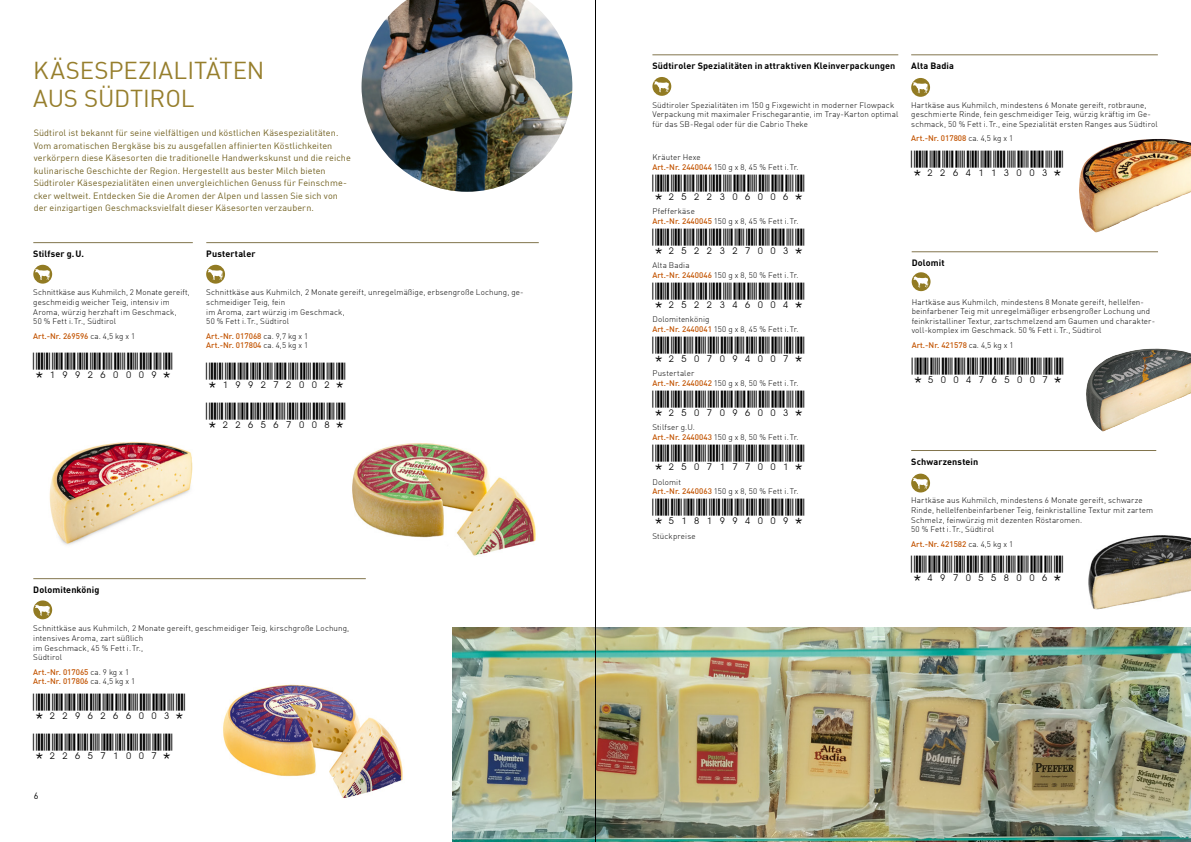
<style>
.page{position:relative;width:1191px;height:842px;background:#fff}
.page>*{position:absolute;margin:0;border:0;box-sizing:border-box;transform-origin:0 0}
.t1{font:24px/28.8px "DIN Offc";letter-spacing:-.005em;color:#967e2c}
.t2{font:22px "Bar Code 39 lesbar";color:#000}
.t3{font:9px/12.5px "DIN Offc";letter-spacing:.01em;color:#716020}
.t4{font:700 9px "DIN Offc";letter-spacing:.015em;color:#000}
.t5{font:9px "DIN Offc";color:#000}
.t6{font:300 8px/9.6px "DIN Offc";letter-spacing:.015em;color:#000}
.t7{font:500 8px/9.6px "DIN Offc";color:#c35504}
.s1{font-weight:300;color:#000}
.s2{font-weight:500;color:#c35504}
</style>
<div class="page">
<img style="left:361px;top:0;width:211px;height:192px">
<hr style="left:911px;top:251px;width:247px;height:1px;background:#82754d">
<hr style="left:911px;top:55px;width:246px;height:1px;background:#82754d">
<hr style="left:911px;top:450px;width:245px;height:1px;background:#82754d">
<hr style="left:206px;top:242px;width:333px;height:1px;background:#82754d">
<hr style="left:33px;top:578px;width:333px;height:1px;background:#82754d">
<hr style="left:33px;top:242px;width:160px;height:1px;background:#82754d">
<hr style="left:652px;top:55px;width:246px;height:1px;background:#82754d">
<img style="left:452px;top:628px;width:739px;height:214px">
<img style="left:352px;top:443px;width:184px;height:113px">
<img style="left:223px;top:684px;width:180px;height:114px">
<img style="left:49px;top:442px;width:144px;height:103px">
<img style="left:1086px;top:348px;width:105px;height:83px">
<img style="left:1088px;top:535px;width:103px;height:75px">
<img style="left:1079px;top:139px;width:112px;height:93px">
<hr style="left:595px;top:0;width:1px;height:842px;background:#000">
<svg style="left:911px;top:474px;width:19px;height:18px"></svg>
<svg style="left:913px;top:478px;width:14px;height:11px"></svg>
<svg style="left:911px;top:78px;width:19px;height:19px"></svg>
<svg style="left:913px;top:82px;width:14px;height:11px"></svg>
<svg style="left:652px;top:77px;width:19px;height:19px"></svg>
<svg style="left:654px;top:81px;width:15px;height:11px"></svg>
<svg style="left:911px;top:272px;width:19px;height:19px"></svg>
<svg style="left:913px;top:276px;width:15px;height:12px"></svg>
<svg style="left:33px;top:265px;width:19px;height:19px"></svg>
<svg style="left:35px;top:269px;width:15px;height:11px"></svg>
<svg style="left:206px;top:265px;width:19px;height:19px"></svg>
<svg style="left:208px;top:269px;width:15px;height:11px"></svg>
<svg style="left:33px;top:600px;width:19px;height:19px"></svg>
<svg style="left:35px;top:604px;width:15px;height:12px"></svg>
<h1 class="t1" style="left:33px;top:55px;width:233px">KÄSESPEZIALITÄTEN<br>AUS SÜDTIROL</h1>
<p class="t3" style="left:34px;top:127px;width:319px">Südtirol ist bekannt für seine vielfältigen und köstlichen Käsespezialitäten.<br>Vom aromatischen Bergkäse bis zu ausgefallen affinierten Köstlichkeiten verkörpern diese Käsesorten die traditionelle Handwerkskunst und die reiche kulinarische Geschichte der Region. Hergestellt aus bester Milch bieten Südtiroler Käsespezialitäten einen unvergleichlichen Genuss für Feinschme&shy;cker weltweit. Entdecken Sie die Aromen der Alpen und lassen Sie sich von der einzigartigen Geschmacksvielfalt dieser Käsesorten verzaubern.</p>
<p class="t4" style="left:33px;top:248px;width:52px">Stilfser g.U.</p>
<p class="t6" style="left:33px;top:288px;width:158px">Schnittkäse aus Kuhmilch, 2 Monate gereift, geschmeidig weicher Teig, intensiv im Aroma, würzig herzhaft im Geschmack,<br>50 % Fett i.Tr., Südtirol</p>
<p class="t7" style="left:33px;top:331px;width:103px">Art.-Nr. 269596 <span class="s1">ca. 4,5 kg x 1</span></p>
<p class="t4" style="left:206px;top:248px;width:51px">Pustertaler</p>
<p class="t6" style="left:206px;top:288px;width:319px">Schnittkäse aus Kuhmilch, 2 Monate gereift, unregelmäßige, erbsengroße Lochung, ge&shy;schmeidiger Teig, fein<br>im Aroma, zart würzig im Geschmack,<br>50 % Fett i.Tr., Südtirol</p>
<p class="t7" style="left:206px;top:331px;width:103px">Art.-Nr. 017068 <span class="s1">ca. 9,7 kg x 1<br></span>Art.-Nr. 017804 <span class="s1">ca. 4,5 kg x 1</span></p>
<p class="t4" style="left:33px;top:584px;width:68px">Dolomitenkönig</p>
<p class="t6" style="left:33px;top:624px;width:317px">Schnittkäse aus Kuhmilch, 2 Monate gereift, geschmeidiger Teig, kirschgroße Lochung, intensives Aroma, zart süßlich<br>im Geschmack, 45 % Fett i.Tr.,<br>Südtirol</p>
<p class="t7" style="left:33px;top:667px;width:103px">Art.-Nr. 017065 <span class="s1">ca. 9 kg x 1<br></span>Art.-Nr. 017806 <span class="s1">ca. 4,5 kg x 1</span></p>
<p class="t5" style="left:34px;top:790px;width:6px">6</p>
<p class="t4" style="left:652px;top:60px;width:244px">Südtiroler Spezialitäten in attraktiven Kleinverpackungen</p>
<p class="t6" style="left:652px;top:100px;width:247px">Südtiroler Spezialitäten im 150 g Fixgewicht in moderner Flowpack<br>Verpackung mit maximaler Frischegarantie, im Tray-Karton optimal für das SB-Regal oder für die Cabrio Theke</p>
<p class="t6" style="left:652px;top:153px;width:148px">Kräuter Hexe<br><span class="s2">Art.-Nr. 2440044</span> 150 g x 8, 45 % Fett i.Tr.</p>
<p class="t6" style="left:652px;top:207px;width:148px">Pfefferkäse<br><span class="s2">Art.-Nr. 2440045</span> 150 g x 8, 45 % Fett i.Tr.</p>
<p class="t6" style="left:652px;top:261px;width:148px">Alta Badia<br><span class="s2">Art.-Nr. 2440046</span> 150 g x 8, 50 % Fett i.Tr.</p>
<p class="t6" style="left:652px;top:315px;width:148px">Dolomitenkönig<br><span class="s2">Art.-Nr. 2440041</span> 150 g x 8, 45 % Fett i.Tr.</p>
<p class="t6" style="left:652px;top:369px;width:148px">Pustertaler<br><span class="s2">Art.-Nr. 2440042</span> 150 g x 8, 50 % Fett i.Tr.</p>
<p class="t6" style="left:652px;top:423px;width:148px">Stilfser g.U.<br><span class="s2">Art.-Nr. 2440043</span> 150 g x 8, 50 % Fett i.Tr.</p>
<p class="t6" style="left:652px;top:477px;width:148px">Dolomit<br><span class="s2">Art.-Nr. 2440063</span> 150 g x 8, 50 % Fett i.Tr.</p>
<p class="t6" style="left:652px;top:531px;width:45px">Stückpreise</p>
<p class="t4" style="left:911px;top:60px;width:44px">Alta Badia</p>
<p class="t6" style="left:911px;top:100px;width:248px">Hartkäse aus Kuhmilch, mindestens 6 Monate gereift, rotbraune, geschmierte Rinde, fein geschmeidiger Teig, würzig kräftig im Ge&shy;schmack, 50 % Fett i.Tr., eine Spezialität ersten Ranges aus Südtirol</p>
<p class="t7" style="left:911px;top:133px;width:103px">Art.-Nr. 017808 <span class="s1">ca. 4,5 kg x 1</span></p>
<h2 class="t2" style="left:962px;top:156px;width:91px">✔✓✓</h2>
<p class="t4" style="left:911px;top:257px;width:34px">Dolomit</p>
<p class="t6" style="left:911px;top:297px;width:245px">Hartkäse aus Kuhmilch, mindestens 8 Monate gereift, hellelfen&shy;beinfarbener Teig mit unregelmäßiger erbsengroßer Lochung und feinkristalliner Textur, zartschmelzend am Gaumen und charakter&shy;voll-komplex im Geschmack. 50 % Fett i.Tr., Südtirol</p>
<p class="t7" style="left:911px;top:340px;width:103px">Art.-Nr. 421578 <span class="s1">ca. 4,5 kg x 1</span></p>
<p class="t4" style="left:911px;top:456px;width:69px">Schwarzenstein</p>
<p class="t6" style="left:911px;top:496px;width:243px">Hartkäse aus Kuhmilch, mindestens 6 Monate gereift, schwarze Rinde, hellelfenbeinfarbener Teig, feinkristalline Textur mit zartem Schmelz, feinwürzig mit dezenten Röstaromen.<br>50 % Fett i.Tr., Südtirol</p>
<p class="t7" style="left:911px;top:539px;width:103px">Art.-Nr. 421582 <span class="s1">ca. 4,5 kg x 1</span></p>
</div>
